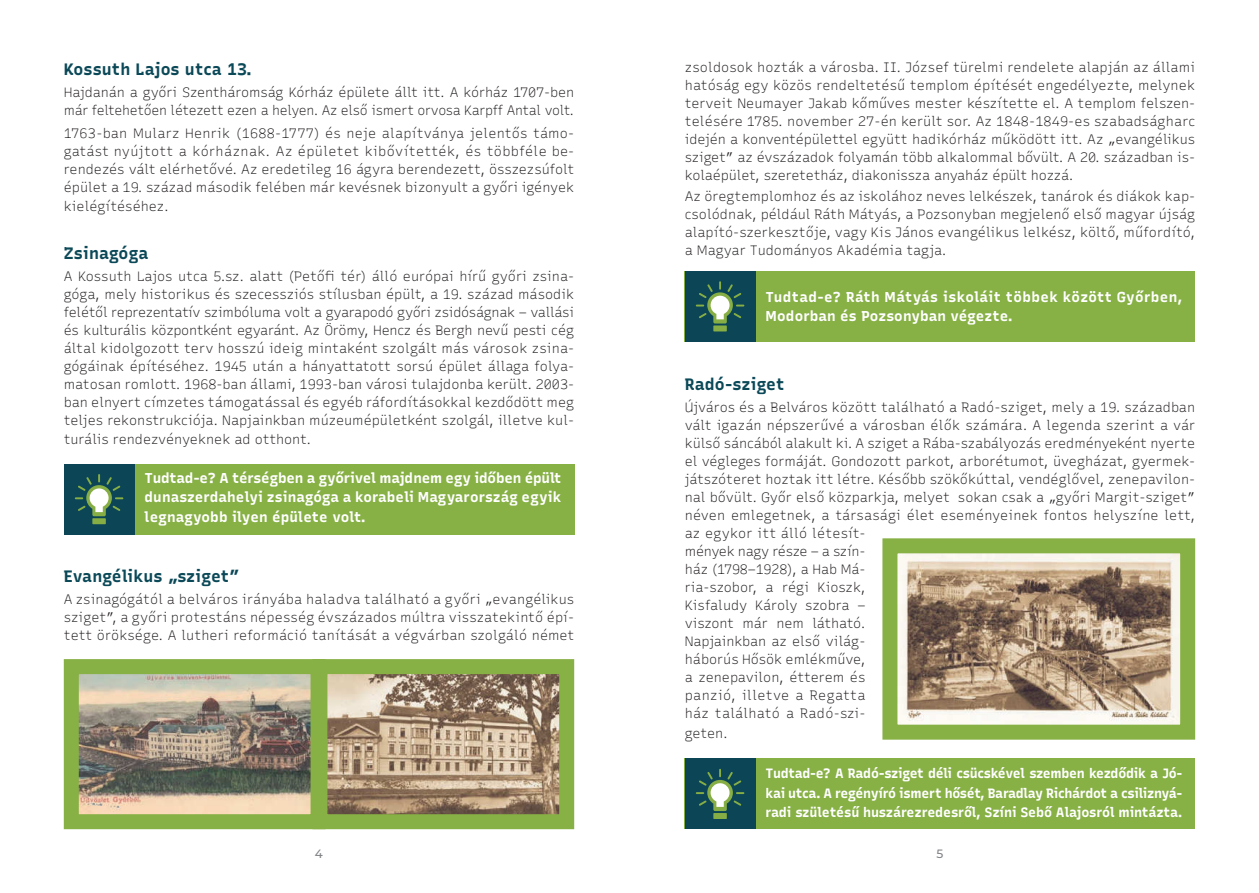
<style>
.page{position:relative;width:1259px;height:893px;background:#fff}
.page>*{position:absolute;margin:0;border:0;box-sizing:border-box;transform-origin:0 0}
.t1{font:700 16.5px "Recursive";letter-spacing:.01em;color:#0b4958}
.t2{font:700 14.25px/19.4px "Recursive";letter-spacing:.01em;color:#fff}
.t3{font:300 13.5px/18px "Recursive";color:#231f20;text-align:justify}
.t4{font:700 13.5px/19.5px "Recursive";letter-spacing:-.01em;color:#fff;text-align:justify}
.t5{font:300 13.5px/18px "Recursive";letter-spacing:-.02em;color:#231f20}
.t6{font:500 12px "Montserrat";color:#808285}
</style>
<div class="page">
<div style="left:685px;top:759px;width:510px;height:70px;background:#87b045"></div>
<div style="left:685px;top:759px;width:70px;height:70px;background:#0c4656"></div>
<div style="left:713px;top:813px;width:14px;height:6px;background:#86ae45"></div>
<svg style="left:696px;top:769px;width:48px;height:42px"></svg>
<div style="left:685px;top:271px;width:510px;height:71px;background:#87b045"></div>
<div style="left:685px;top:271px;width:70px;height:71px;background:#0c4656"></div>
<div style="left:713px;top:325px;width:14px;height:6px;background:#86ae45"></div>
<svg style="left:696px;top:281px;width:48px;height:42px"></svg>
<div style="left:64px;top:464px;width:510px;height:70px;background:#87b045"></div>
<div style="left:64px;top:464px;width:70px;height:70px;background:#0c4656"></div>
<div style="left:92px;top:518px;width:14px;height:6px;background:#86ae45"></div>
<svg style="left:75px;top:474px;width:48px;height:42px"></svg>
<img style="left:80px;top:675px;width:229px;height:138px">
<div style="left:64px;top:659px;width:261px;height:170px;border:15px solid #87b045"></div>
<img style="left:328px;top:675px;width:230px;height:138px">
<div style="left:312px;top:659px;width:262px;height:170px;border:15px solid #87b045"></div>
<img style="left:898px;top:554px;width:281px;height:170px">
<div style="left:882px;top:538px;width:313px;height:202px;border:15px solid #87b045"></div>
<p class="t1" style="left:64px;top:57px;width:190px">Kossuth Lajos utca 13.</p>
<p class="t5" style="left:64px;top:83px;width:512px">Hajdanán a győri Szentháromság Kórház épülete állt itt. A kórház 1707-ben már feltehetően létezett ezen a helyen. Az első ismert orvosa Karpff Antal volt.</p>
<p class="t3" style="left:64px;top:123px;width:512px">1763-ban Mularz Henrik (1688-1777) és neje alapítványa jelentős támo&shy;gatást nyújtott a kórháznak. Az épületet kibővítették, és többféle be&shy;rendezés vált elérhetővé. Az eredetileg 16 ágyra berendezett, összezsúfolt épület a 19. század második felében már kevésnek bizonyult a győri igények</p>
<p class="t3" style="left:64px;top:197px;width:107px">kielégítéséhez.</p>
<p class="t1" style="left:64px;top:240px;width:86px">Zsinagóga</p>
<p class="t3" style="left:64px;top:267px;width:512px">A Kossuth Lajos utca 5.sz. alatt (Petőfi tér) álló európai hírű győri zsina&shy;góga, mely historikus és szecessziós stílusban épült, a 19. század második felétől reprezentatív szimbóluma volt a gyarapodó győri zsidóságnak – vallási és kulturális központként egyaránt. Az Örömy, Hencz és Bergh nevű pesti cég által kidolgozott terv hosszú ideig mintaként szolgált más városok zsina&shy;gógáinak építéséhez. 1945 után a hányattatott sorsú épület állaga folya&shy;matosan romlott. 1968-ban állami, 1993-ban városi tulajdonba került. 2003- ban elnyert címzetes támogatással és egyéb ráfordításokkal kezdődött meg teljes rekonstrukciója. Napjainkban múzeumépületként szolgál, illetve kul-</p>
<p class="t3" style="left:64px;top:430px;width:249px">turális rendezvényeknek ad otthont.</p>
<p class="t2" style="left:145px;top:468px;width:418px;text-align:justify">Tudtad-e? A térségben a győrivel majdnem egy időben épült dunaszerdahelyi zsinagóga a korabeli Magyarország egyik legnagyobb ilyen épülete volt.</p>
<p class="t1" style="left:64px;top:563px;width:177px">Evangélikus „sziget”</p>
<p class="t3" style="left:64px;top:590px;width:512px">A zsinagógától a belváros irányába haladva található a győri „evangélikus sziget”, a győri protestáns népesség évszázados múltra visszatekintő épí&shy;tett öröksége. A lutheri reformáció tanítását a végvárban szolgáló német</p>
<p class="t3" style="left:685px;top:58px;width:512px">zsoldosok hozták a városba. II. József türelmi rendelete alapján az állami hatóság egy közös rendeltetésű templom építését engedélyezte, melynek terveit Neumayer Jakab kőműves mester készítette el. A templom felszen&shy;telésére 1785. november 27-én került sor. Az 1848-1849-es szabadságharc idején a konventépülettel együtt hadikórház működött itt. Az „evangélikus sziget” az évszázadok folyamán több alkalommal bővült. A 20. században is&shy;kolaépület, szeretetház, diakonissza anyaház épült hozzá.</p>
<p class="t3" style="left:685px;top:187px;width:512px">Az öregtemplomhoz és az iskolához neves lelkészek, tanárok és diákok kap&shy;csolódnak, például Ráth Mátyás, a Pozsonyban megjelenő első magyar újság alapító-szerkesztője, vagy Kis János evangélikus lelkész, költő, műfordító, a Magyar Tudományos Akadémia tagja.</p>
<p class="t2" style="left:765px;top:286px;width:418px">Tudtad-e? Ráth Mátyás iskoláit többek között Győrben,<br>Modorban és Pozsonyban végezte.</p>
<p class="t1" style="left:685px;top:371px;width:101px">Radó-sziget</p>
<p class="t3" style="left:685px;top:398px;width:512px;text-align:left">Újváros és a Belváros között található a Radó-sziget, mely a 19. században vált igazán népszerűvé a városban élők számára. A legenda szerint a vár külső sáncából alakult ki. A sziget a Rába-szabályozás eredményeként nyerte el végleges formáját. Gondozott parkot, arborétumot, üvegházat, gyermek&shy;játszóteret hoztak itt létre. Később szökőkúttal, vendéglővel, zenepavilon&shy;nal bővült. Győr első közparkja, melyet sokan csak a „győri Margit-sziget” néven emlegetnek, a társasági élet eseményeinek fontos helyszíne lett, az egykor itt álló létesít-<br>mények nagy része – a szín-<br>ház (1798–1928), a Hab Má-<br>ria-szobor, a régi Kioszk,<br>Kisfaludy Károly szobra –<br>viszont már nem látható.<br>Napjainkban az első világ-<br>háborús Hősök emlékműve,<br>a zenepavilon, étterem és<br>panzió, illetve a Regatta<br>ház található a Radó-szi-</p>
<p class="t3" style="left:685px;top:723px;width:44px">geten.</p>
<p class="t4" style="left:765px;top:763px;width:418px">Tudtad-e? A Radó-sziget déli csücskével szemben kezdődik a Jó&shy;kai utca. A regényíró ismert hősét, Baradlay Richárdot a csiliznyá&shy;radi születésű huszárezredesről, Színi Sebő Alajosról mintázta.</p>
<p class="t6" style="left:315px;top:845px;width:10px">4</p>
<p class="t6" style="left:936px;top:845px;width:8px">5</p>
</div>
